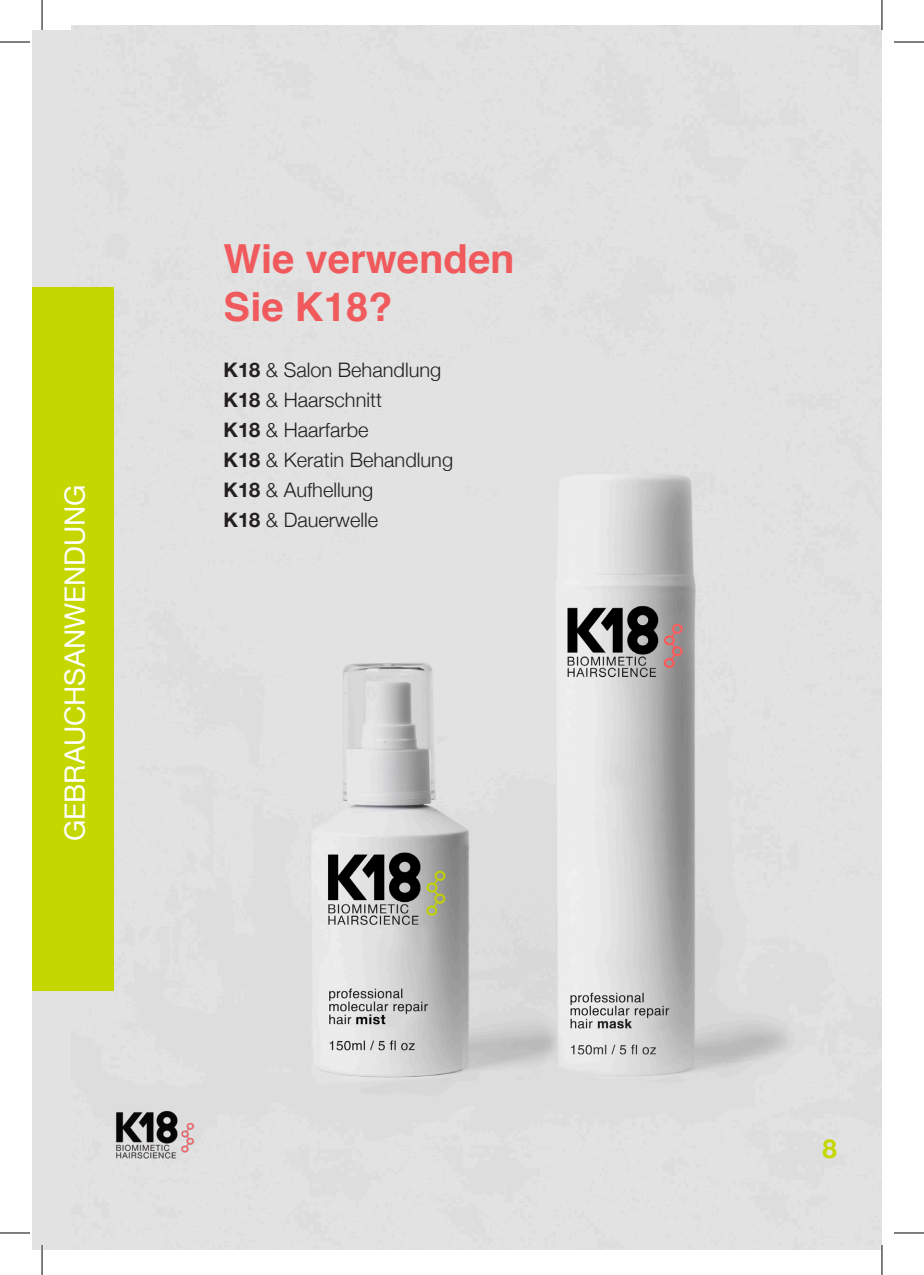
<style>
.page{position:relative;width:924px;height:1275px;background:#fff}
.page>*{position:absolute;margin:0;border:0;box-sizing:border-box;transform-origin:0 0}
.t1{font:700 40px "Helvetica";color:#f05a5c}
.t2{font:28px "Helvetica Neue";color:#fff}
.t3{font:700 26px "Helvetica Neue";color:#c4d701}
.t4{font:300 20px "Helvetica Neue";color:#231f20}
.s1{font-weight:700}
</style>
<div class="page">
<div style="left:32px;top:31px;width:849px;height:1219px;background:#e2e2e2"></div>
<img style="left:71px;top:25px;width:810px;height:1058px">
<div style="left:33px;top:288px;width:81px;height:703px;background:#c4d701"></div>
<img style="left:115px;top:1110px;width:80px;height:49px">
<hr style="left:41px;top:1245px;width:2px;height:30px;background:#fff">
<hr style="left:880px;top:0;width:2px;height:30px;background:#fff">
<hr style="left:880px;top:1245px;width:2px;height:30px;background:#fff">
<hr style="left:0;top:42px;width:30px;height:1px;background:#000">
<hr style="left:893px;top:42px;width:30px;height:1px;background:#000">
<hr style="left:0;top:1232px;width:30px;height:1px;background:#000">
<hr style="left:893px;top:1232px;width:30px;height:1px;background:#000">
<hr style="left:42px;top:0;width:1px;height:30px;background:#000">
<hr style="left:42px;top:1245px;width:1px;height:30px;background:#000">
<hr style="left:881px;top:0;width:1px;height:30px;background:#000">
<hr style="left:881px;top:1245px;width:1px;height:30px;background:#000">
<p class="t2" style="left:55px;top:841px;width:358px;rotate:-90deg">GEBRAUCHSANWENDUNG</p>
<p class="t1" style="left:223px;top:227px;width:292px">Wie verwenden</p>
<p class="t1" style="left:223px;top:275px;width:170px">Sie K18?</p>
<p class="t4" style="left:223px;top:353px;width:219px"><span class="s1">K18</span> &amp; Salon Behandlung</p>
<p class="t4" style="left:223px;top:383px;width:160px"><span class="s1">K18</span> &amp; Haarschnitt</p>
<p class="t4" style="left:223px;top:413px;width:146px"><span class="s1">K18</span> &amp; Haarfarbe</p>
<p class="t4" style="left:223px;top:443px;width:231px"><span class="s1">K18</span> &amp; Keratin Behandlung</p>
<p class="t4" style="left:223px;top:473px;width:151px"><span class="s1">K18</span> &amp; Aufhellung</p>
<p class="t4" style="left:223px;top:503px;width:156px"><span class="s1">K18</span> &amp; Dauerwelle</p>
<p class="t3" style="left:822px;top:1128px;width:16px">8</p>
</div>
